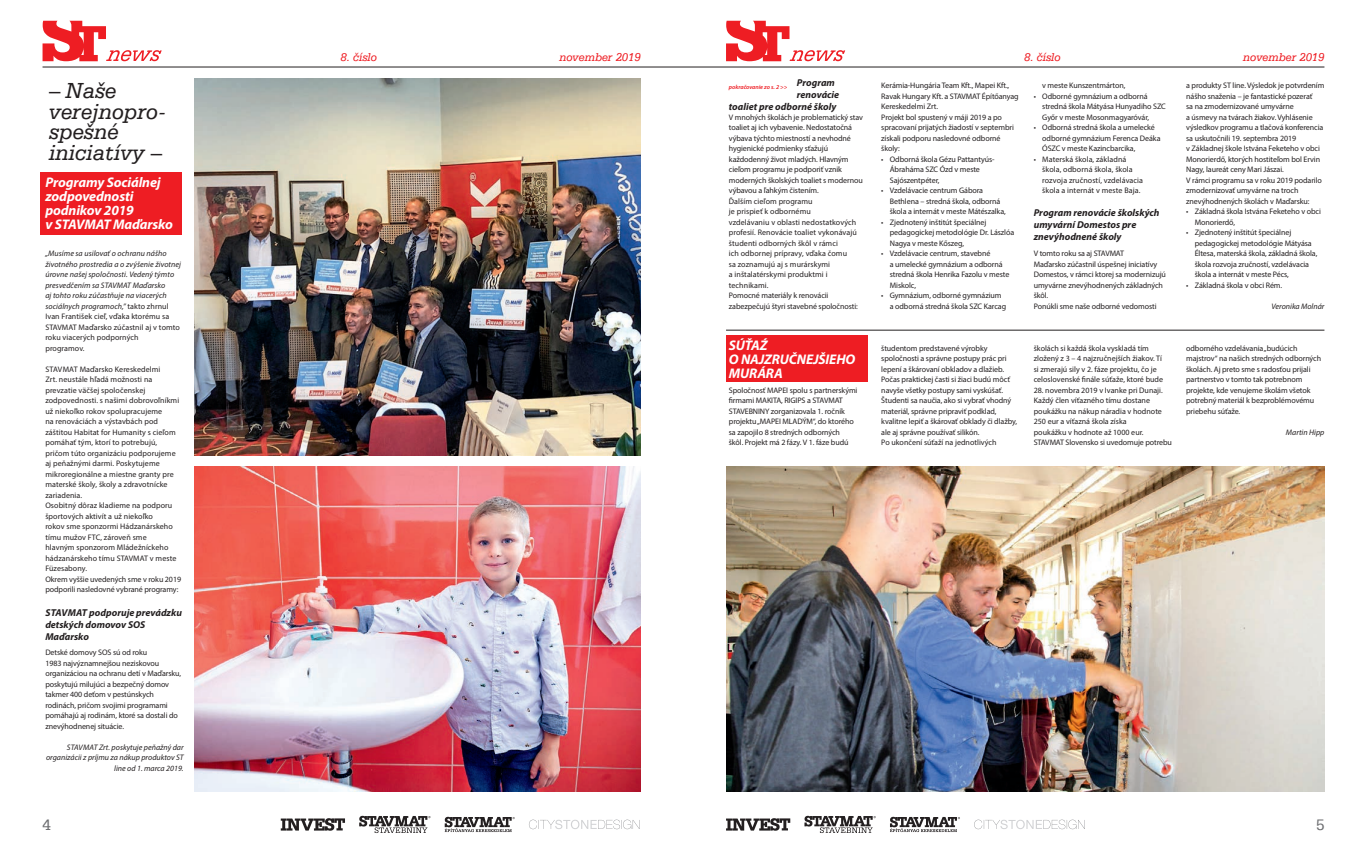
<style>
.page{position:relative;width:1367px;height:851px;background:#fff}
.page>*{position:absolute;margin:0;border:0;box-sizing:border-box;transform-origin:0 0}
.t1{font:italic 22.9px/20.5px "Serifa TL";color:#231f20}
.t2{font:16px "Serifa TL";color:#6c6d70}
.t3{font:italic 700 14px/14px "Myriad Pro";letter-spacing:-.01em;color:#fff}
.t4{font:italic 12px "Serifa TL";color:#ee1d23}
.t5{font:italic 700 10px/12px "Myriad Pro";color:#231f20}
.t6{font:8px/10.5px "Myriad Pro";letter-spacing:-.01em;color:#231f20}
.t7{font:8px/10.5px "Myriad Pro";letter-spacing:.01em;color:#231f20}
.t8{font:italic 8px/10.5px "Myriad Pro";letter-spacing:.01em;color:#231f20}
.t9{font:italic 600 6px "Myriad Pro";color:#ee1d23}
.s1{font-style:normal}
</style>
<div class="page">
<svg style="left:359px;top:815px;width:71px;height:17px"></svg>
<svg style="left:43px;top:21px;width:119px;height:40px"></svg>
<hr style="left:43px;top:66px;width:1281px;height:1px;background:#231f20">
<svg style="left:726px;top:21px;width:119px;height:40px"></svg>
<svg style="left:281px;top:818px;width:64px;height:12px"></svg>
<svg style="left:529px;top:819px;width:110px;height:10px"></svg>
<svg style="left:804px;top:815px;width:71px;height:17px"></svg>
<svg style="left:726px;top:818px;width:64px;height:12px"></svg>
<svg style="left:974px;top:819px;width:110px;height:10px"></svg>
<svg style="left:444px;top:816px;width:71px;height:16px"></svg>
<svg style="left:890px;top:816px;width:70px;height:16px"></svg>
<div style="left:40px;top:172px;width:141px;height:63px;background:#ee1d23"></div>
<div style="left:726px;top:335px;width:141px;height:46px;background:#ee1d23"></div>
<img style="left:726px;top:466px;width:598px;height:325px">
<hr style="left:726px;top:330px;width:598px;height:1px;background:#231f20">
<img style="left:195px;top:466px;width:446px;height:325px">
<img style="left:195px;top:78px;width:446px;height:378px">
<h3 class="t4" style="left:340px;top:50px;width:38px">8. číslo</h3>
<h3 class="t4" style="left:559px;top:50px;width:83px">november 2019</h3>
<h3 class="t4" style="left:1024px;top:50px;width:38px">8. číslo</h3>
<h3 class="t4" style="left:1243px;top:50px;width:83px">november 2019</h3>
<h1 class="t1" style="left:49px;top:80px;width:118px">– Naše verejnopro&shy;spešné iniciatívy –</h1>
<p class="t5" style="left:797px;top:76px;width:39px">Program</p>
<p class="t9" style="left:729px;top:83px;width:60px">pokračovanie zo s. 2 &gt;&gt;</p>
<p class="t5" style="left:797px;top:88px;width:44px">renovácie</p>
<p class="t5" style="left:729px;top:100px;width:109px">toaliet pre odborné školy</p>
<p class="t6" style="left:729px;top:112px;width:136px">V mnohých školách je problematický stav toaliet aj ich vybavenie. Nedostatočná výbava týchto miestností a nevhodné hygienické podmienky sťažujú každodenný život mladých. Hlavným cieľom programu je podporiť vznik moderných školských toaliet s modernou výbavou a ľahkým čistením.<br>Ďalším cieľom programu<br>je prispieť k odbornému<br>vzdelávaniu v oblasti nedostatkových profesií. Renovácie toaliet vykonávajú študenti odborných škôl v rámci<br>ich odbornej prípravy, vďaka čomu<br>sa zoznamujú aj s murárskymi<br>a inštalatérskymi produktmi i technikami.<br>Pomocné materiály k renovácii zabezpečujú štyri stavebné spoločnosti:</p>
<h3 class="t3" style="left:45px;top:175px;width:129px">Programy Sociálnej zodpovednosti podnikov 2019<br>v STAVMAT Maďarsko</h3>
<p class="t8" style="left:45px;top:248px;width:137px">„Musíme sa usilovať o ochranu nášho životného prostredia a o zvýšenie životnej úrovne našej spoločnosti. Vedený týmto presvedčením sa STAVMAT Maďarsko<br>aj tohto roku zúčastňuje na viacerých sociálnych programoch,” <span class="s1">takto zhrnul Ivan František cieľ, vďaka ktorému sa STAVMAT Maďarsko zúčastnil aj v tomto roku viacerých podporných<br>programov.</span></p>
<p class="t7" style="left:45px;top:364px;width:137px">STAVMAT Maďarsko Kereskedelmi<br>Zrt. neustále hľadá možnosti na prevzatie väčšej spoločenskej zodpovednosti. s našimi dobrovoľníkmi už niekoľko rokov spolupracujeme<br>na renováciách a výstavbách pod záštitou Habitat for Humanity s cieľom pomáhať tým, ktorí to potrebujú, pričom túto organizáciu podporujeme aj peňažnými darmi. Poskytujeme mikroregionálne a miestne granty pre materské školy, školy a zdravotnícke zariadenia.<br>Osobitný dôraz kladieme na podporu športových aktivít a už niekoľko<br>rokov sme sponzormi Hádzanárskeho tímu mužov FTC, zároveň sme<br>hlavným sponzorom Mládežníckeho hádzanárskeho tímu STAVMAT v meste<br>Füzesabony.<br>Okrem vyššie uvedených sme v roku 2019 podporili nasledovné vybrané programy:</p>
<p class="t5" style="left:45px;top:606px;width:138px">STAVMAT podporuje prevádzku detských domovov SOS<br>Maďarsko</p>
<p class="t6" style="left:45px;top:647px;width:137px">Detské domovy SOS sú od roku<br>1983 najvýznamnejšou neziskovou organizáciou na ochranu detí v Maďarsku, poskytujú milujúci a bezpečný domov takmer 400 deťom v pestúnskych rodinách, pričom svojimi programami pomáhajú aj rodinám, ktoré sa dostali do znevýhodnenej situácie.</p>
<p class="t8" style="left:46px;top:741px;width:139px;text-align:right">STAVMAT Zrt. poskytuje peňažný dar organizácii z príjmu za nákup produktov ST line od 1. marca 2019.</p>
<h3 class="t3" style="left:729px;top:338px;width:128px">SÚŤAŹ<br>O NAJZRUČNEJŠIEHO<br>MURÁRA</h3>
<p class="t6" style="left:729px;top:385px;width:130px">Spoločnosť MAPEI spolu s partnerskými firmami MAKITA, RIGIPS a STAVMAT STAVEBNINY zorganizovala 1. ročník projektu „MAPEI MLADÝM“, do ktorého sa zapojilo 8 stredných odborných<br>škôl. Projekt má 2 fázy. V 1. fáze budú</p>
<p class="t6" style="left:881px;top:80px;width:139px">Kerámia-Hungária Team Kft., Mapei Kft.,<br>Ravak Hungary Kft. a STAVMAT Építőanyag<br>Kereskedelmi Zrt.<br>Projekt bol spustený v máji 2019 a po spracovaní prijatých žiadostí v septembri získali podporu nasledovné odborné školy:</p>
<p class="t6" style="left:889px;top:154px;width:106px;text-indent:-9px">• Odborná škola Gézu Pattantyús-<br>Ábraháma SZC Ózd v meste<br>Sajószentpéter,</p>
<p class="t6" style="left:889px;top:185px;width:117px;text-indent:-9px">• Vzdelávacie centrum Gábora<br>Bethlena – stredná škola, odborná škola a internát v meste Mátészalka,</p>
<p class="t6" style="left:889px;top:217px;width:126px;text-indent:-9px">• Zjednotený inštitút špeciálnej pedagogickej metodológie Dr. Lászlóa<br>Nagya v meste Kőszeg,</p>
<p class="t6" style="left:889px;top:248px;width:121px;text-indent:-9px">• Vzdelávacie centrum, stavebné<br>a umelecké gymnázium a odborná stredná škola Henrika Fazolu v meste<br>Miskolc,</p>
<p class="t6" style="left:889px;top:290px;width:118px;text-indent:-9px">• Gymnázium, odborné gymnázium a odborná stredná škola SZC Karcag</p>
<p class="t6" style="left:1042px;top:80px;width:85px">v meste Kunszentmárton,</p>
<p class="t6" style="left:1042px;top:91px;width:125px;text-indent:-9px">• Odborné gymnázium a odborná stredná škola Mátyása Hunyadiho SZC<br>Győr v meste Mosonmagyaróvár,</p>
<p class="t6" style="left:1042px;top:122px;width:120px;text-indent:-9px">• Odborná stredná škola a umelecké odborné gymnázium Ferenca Deáka<br>ÓSZC v meste Kazincbarcika,</p>
<p class="t7" style="left:1042px;top:154px;width:102px;text-indent:-9px">• Materská škola, základná škola, odborná škola, škola rozvoja zručností, vzdelávacia škola a internát v meste Baja.</p>
<p class="t5" style="left:1033px;top:206px;width:127px">Program renovácie školských umyvární Domestos pre znevýhodnené školy</p>
<p class="t6" style="left:1033px;top:248px;width:134px">V tomto roku sa aj STAVMAT<br>Maďarsko zúčastnil úspešnej iniciatívy<br>Domestos, v rámci ktorej sa modernizujú umyvárne znevýhodnených základných škôl.<br>Ponúkli sme naše odborné vedomosti</p>
<p class="t6" style="left:881px;top:343px;width:137px">študentom predstavené výrobky spoločnosti a správne postupy prác pri lepení a škárovaní obkladov a dlažieb.<br>Počas praktickej časti si žiaci budú môcť navyše všetky postupy sami vyskúšať.<br>Študenti sa naučia, ako si vybrať vhodný materiál, správne pripraviť podklad, kvalitne lepiť a škárovať obklady či dlažby, ale aj správne používať silikón.<br>Po ukončení súťaží na jednotlivých</p>
<p class="t6" style="left:1033px;top:343px;width:131px">školách si každá škola vyskladá tím zložený z 3 – 4 najzručnejších žiakov. Tí si zmerajú sily v 2. fáze projektu, čo je celoslovenské finále súťaže, ktoré bude</p>
<p class="t6" style="left:1033px;top:385px;width:140px">28. novembra 2019 v Ivanke pri Dunaji.<br>Každý člen víťazného tímu dostane poukážku na nákup náradia v hodnote 250 eur a víťazná škola získa<br>poukážku v hodnote až 1000 eur.<br>STAVMAT Slovensko si uvedomuje potrebu</p>
<p class="t6" style="left:1186px;top:80px;width:140px">a produkty ST line. Výsledok je potvrdením nášho snaženia – je fantastické pozerať<br>sa na zmodernizované umyvárne<br>a úsmevy na tvárach žiakov. Vyhlásenie výsledkov programu a tlačová konferencia sa uskutočnili 19. septembra 2019<br>v Základnej škole Istvána Feketeho v obci Monorierdő, ktorých hostiteľom bol Ervin Nagy, laureát ceny Mari Jászai.<br>V rámci programu sa v roku 2019 podarilo zmodernizovať umyvárne na troch znevýhodnených školách v Maďarsku:</p>
<p class="t6" style="left:1194px;top:206px;width:128px;text-indent:-9px">• Základná škola Istvána Feketeho v obci<br>Monorierdő,</p>
<p class="t6" style="left:1194px;top:227px;width:124px;text-indent:-9px">• Zjednotený inštitút špeciálnej pedagogickej metodológie Mátyása Éltesa, materská škola, základná škola, škola rozvoja zručností, vzdelávacia škola a internát v meste Pécs,</p>
<p class="t6" style="left:1186px;top:280px;width:97px">• Základná škola v obci Rém.</p>
<p class="t8" style="left:1271px;top:301px;width:54px">Veronika Molnár</p>
<p class="t6" style="left:1186px;top:343px;width:136px">odborného vzdelávania „budúcich majstrov“ na našich stredných odborných školách. Aj preto sme s radosťou prijali partnerstvo v tomto tak potrebnom projekte, kde venujeme školám všetok potrebný materiál k bezproblémovému priebehu súťaže.</p>
<p class="t8" style="left:1285px;top:426px;width:40px">Martin Hipp</p>
<h2 class="t2" style="left:43px;top:814px;width:10px">4</h2>
<h2 class="t2" style="left:1315px;top:814px;width:10px">5</h2>
</div>
